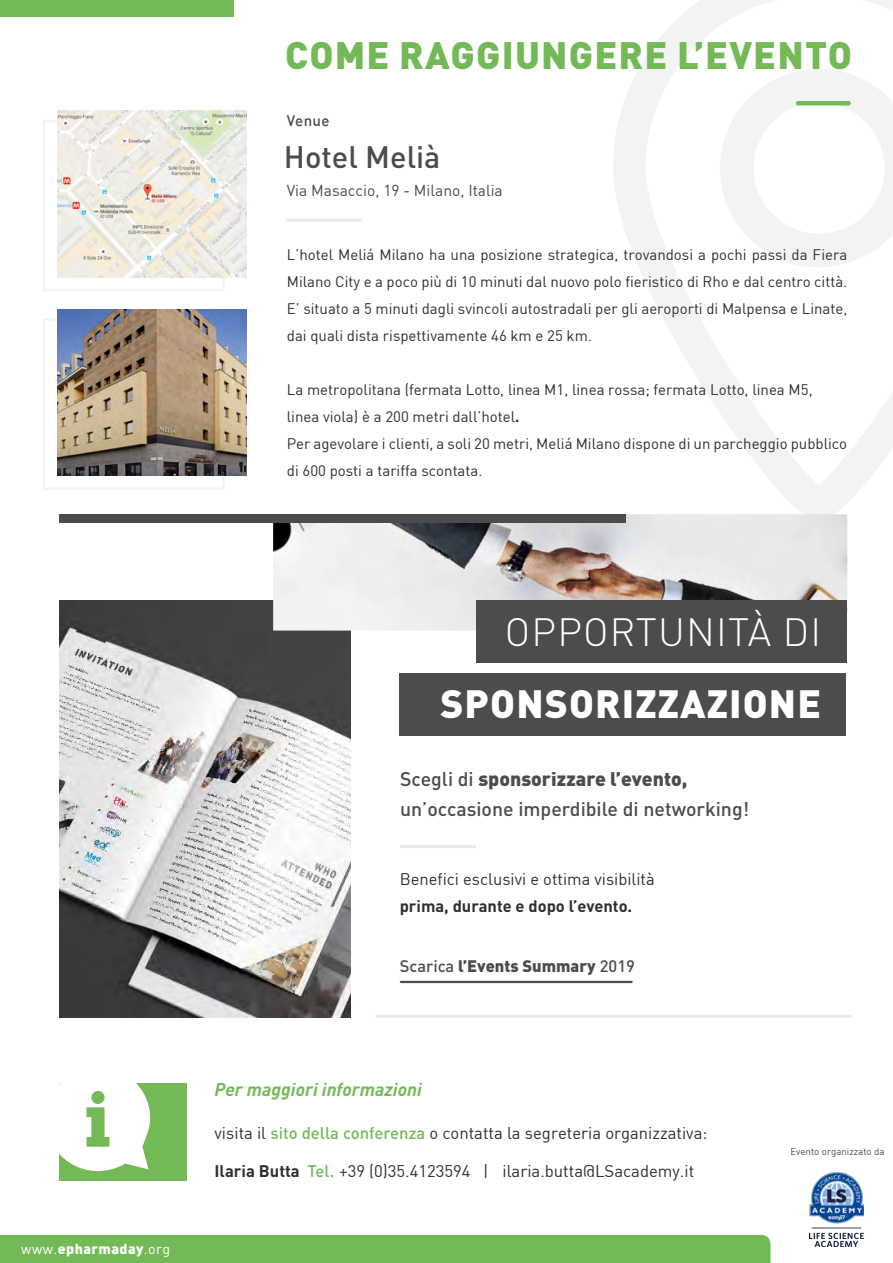
<style>
.page{position:relative;width:893px;height:1263px;background:#fff}
.page>*{position:absolute;margin:0;border:0;box-sizing:border-box;transform-origin:0 0}
.t1{font:900 39px "DIN Pro";letter-spacing:.03em;color:#fff}
.t2{font:300 39px "DIN Pro";letter-spacing:.03em;color:#fff}
.t3{font:900 37.8px "DIN Pro";letter-spacing:.03em;color:#73ba57}
.t4{font:500 30.6px "DIN Pro";color:#4b4c4d}
.t5{font:500 19.5px "DIN Pro";color:#4b4c4d}
.t6{font:900 19.5px "DIN Pro";color:#4b4c4d}
.t7{font:italic 700 18.3px "DIN Pro";color:#73ba57}
.t8{font:16.65px "DIN";color:#312f30}
.t9{font:16.5px "DIN";color:#312f30}
.t10{font:700 16.5px "DIN Pro";color:#312f30}
.t11{font:900 16.5px "DIN Pro";color:#4b4c4d}
.t12{font:15.6px "DIN";color:#4b4c4d}
.t13{font:15px/27px "DIN";color:#312f30;text-align:justify}
.t14{font:500 15px "DIN";letter-spacing:.03em;color:#4b4c4d}
.t15{font:900 14.25px "DIN Pro";letter-spacing:.03em;color:#fff}
.t16{font:9.75px "DIN";color:#4b4c4d}
.s1{font-family:"DIN Pro";font-weight:700}
.s2{font-family:"DIN";font-weight:400}
.s3{font-weight:500}
.s4{font-family:"DIN Pro";font-weight:500;color:#73ba57}
</style>
<div class="page">
<div style="left:59px;top:1084px;width:128px;height:97px;background:#73ba57"></div>
<svg style="left:613px;top:0;width:280px;height:520px"></svg>
<div style="left:43px;top:318px;width:182px;height:172px;border:2px solid #d1d2d4"></div>
<div style="left:43px;top:120px;width:182px;height:171px;border:2px solid #d1d2d4"></div>
<img style="left:57px;top:309px;width:190px;height:167px">
<img style="left:57px;top:111px;width:190px;height:166px">
<hr style="left:287px;top:219px;width:73px;height:3px;background:#d1d2d4">
<hr style="left:798px;top:101px;width:51px;height:4px;background:#73ba57">
<div style="left:0;top:0;width:234px;height:16px;background:#73ba57"></div>
<svg style="left:59px;top:1083px;width:91px;height:88px"></svg>
<hr style="left:401px;top:981px;width:231px;height:2px;background:#4b4c4d">
<img style="left:59px;top:601px;width:292px;height:417px">
<img style="left:273px;top:514px;width:574px;height:117px">
<div style="left:59px;top:514px;width:566px;height:9px;background:#4b4c4d"></div>
<hr style="left:402px;top:845px;width:73px;height:3px;background:#d1d2d4">
<div style="left:476px;top:601px;width:370px;height:62px;background:#4b4c4d"></div>
<div style="left:400px;top:673px;width:446px;height:62px;background:#4b4c4d"></div>
<hr style="left:377px;top:1015px;width:473px;height:3px;background:#d1d2d4">
<img style="left:809px;top:1173px;width:54px;height:74px">
<div style="left:0;top:1235px;width:770px;height:28px;background:#73ba57"></div>
<p class="t3" style="left:285px;top:23px;width:568px">COME RAGGIUNGERE L’EVENTO</p>
<p class="t14" style="left:287px;top:111px;width:44px">Venue</p>
<p class="t4" style="left:284px;top:132px;width:158px">Hotel Melià</p>
<p class="t12" style="left:287px;top:180px;width:218px">Via Masaccio, 19 - Milano, Italia</p>
<p class="t13" style="left:287px;top:241px;width:562px">L’hotel Meliá Milano ha una posizione strategica, trovandosi a pochi passi da Fiera Milano City e a poco più di 10 minuti dal nuovo polo fieristico di Rho e dal centro città.<br>E’ situato a 5 minuti dagli svincoli autostradali per gli aeroporti di Malpensa e Linate, dai quali dista rispettivamente 46 km e 25 km.</p>
<p class="t13" style="left:287px;top:376px;width:527px">La metropolitana (fermata Lotto, linea M1, linea rossa; fermata Lotto, linea M5,</p>
<p class="t13" style="left:287px;top:403px;width:234px">linea viola) è a 200 metri dall’hotel<span class="s1">.</span></p>
<p class="t13" style="left:287px;top:430px;width:562px">Per agevolare i clienti, a soli 20 metri, Meliá Milano dispone di un parcheggio pubblico di 600 posti a tariffa scontata.</p>
<p class="t15" style="left:21px;top:1236px;width:151px"><span class="s2">www.</span>epharmaday<span class="s2">.org</span></p>
<p class="t2" style="left:505px;top:601px;width:318px">OPPORTUNITÀ DI</p>
<p class="t1" style="left:440px;top:671px;width:382px">SPONSORIZZAZIONE</p>
<p class="t6" style="left:400px;top:762px;width:289px"><span class="s3">Scegli di</span> sponsorizzare l’evento,</p>
<p class="t5" style="left:400px;top:793px;width:351px">un’occasione imperdibile di networking!</p>
<p class="t9" style="left:400px;top:869px;width:257px">Benefici esclusivi e ottima visibilità</p>
<p class="t10" style="left:400px;top:892px;width:234px">prima, durante e dopo l’evento.</p>
<p class="t11" style="left:400px;top:952px;width:237px"><span class="s3">Scarica</span> l’Events Summary <span class="s3">2019</span></p>
<p class="t7" style="left:215px;top:1074px;width:209px">Per maggiori informazioni</p>
<p class="t8" style="left:215px;top:1122px;width:494px">visita il <span class="s4">sito della conferenza</span> o contatta la segreteria organizzativa:</p>
<p class="t8" style="left:215px;top:1160px;width:481px"><span class="s1">Ilaria Butta</span> <span class="s4">Tel.</span> +39 (0)35.4123594 | ilaria.butta@LSacademy.it</p>
<p class="t16" style="left:790px;top:1145px;width:96px">Evento organizzato da</p>
</div>
